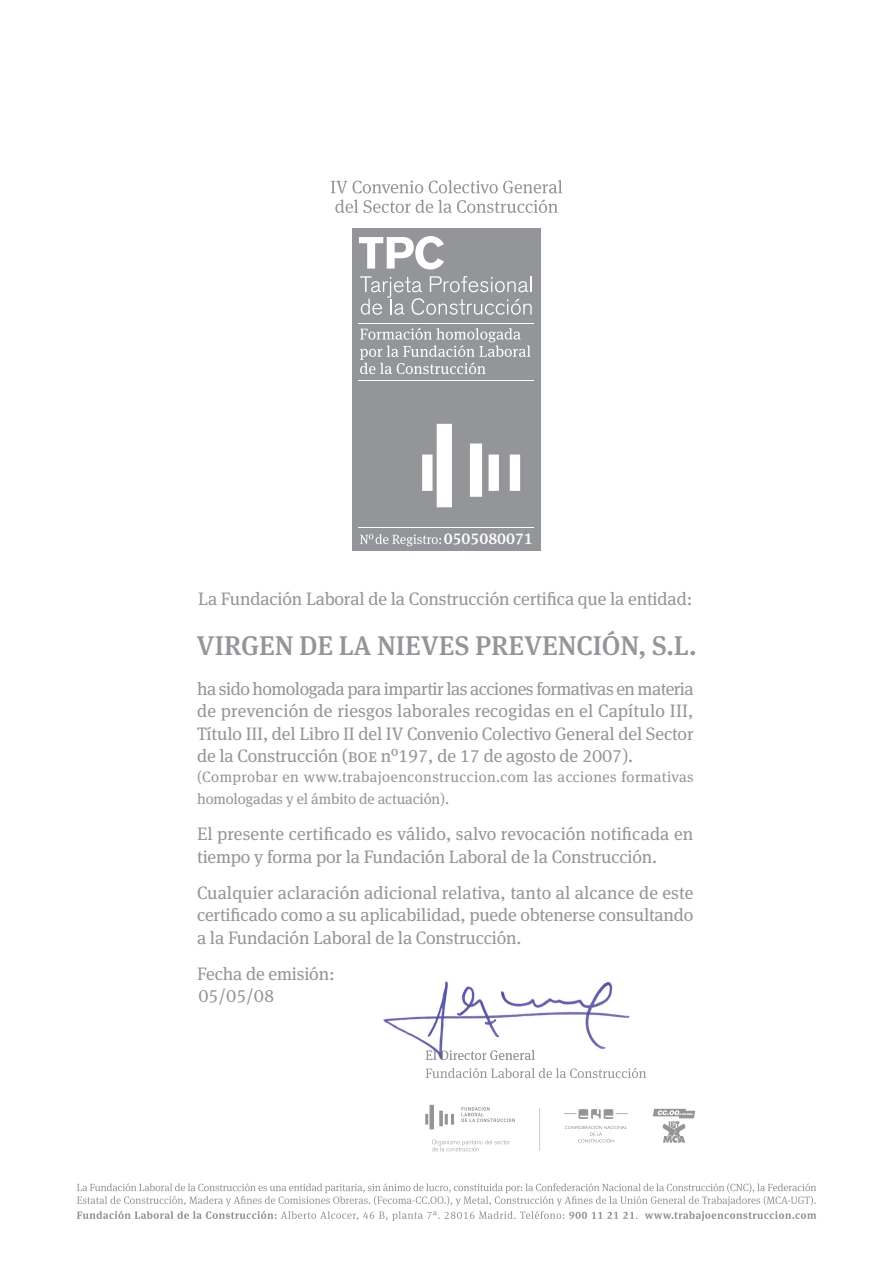
<style>
.page{position:relative;width:893px;height:1263px;background:#fff}
.page>*{position:absolute;margin:0;border:0;box-sizing:border-box;transform-origin:0 0}
.t1{font:500 27px "Meta Serif Tf";color:#939598}
.t2{font:18px/22.5px "Meta Serif Tf";letter-spacing:-.01em;color:#939598;text-align:justify}
.t3{font:500 15.75px "Meta Serif Tf";letter-spacing:-.005em;color:#fff}
.t4{font:15px/22.5px "Meta Serif Tf";letter-spacing:.03em;color:#939598}
.s1{font-family:"Meta Serif Sc"}
</style>
<div class="page">
<svg style="left:425px;top:1105px;width:270px;height:46px"></svg>
<div style="left:352px;top:229px;width:189px;height:322px;background:#939598"></div>
<svg style="left:422px;top:424px;width:98px;height:83px"></svg>
<svg style="left:359px;top:236px;width:85px;height:33px"></svg>
<svg style="left:360px;top:276px;width:172px;height:39px"></svg>
<svg style="left:360px;top:328px;width:171px;height:46px"></svg>
<hr style="left:359px;top:527px;width:175px;height:1px;background:#fff">
<hr style="left:359px;top:323px;width:175px;height:1px;background:#fff">
<hr style="left:359px;top:380px;width:175px;height:1px;background:#fff">
<svg style="left:360px;top:534px;width:81px;height:12px"></svg>
<svg style="left:331px;top:180px;width:231px;height:13px"></svg>
<svg style="left:335px;top:199px;width:223px;height:14px"></svg>
<svg style="left:77px;top:1183px;width:739px;height:38px"></svg>
<svg style="left:426px;top:1068px;width:220px;height:10px"></svg>
<img style="left:383px;top:981px;width:247px;height:79px">
<img style="left:426px;top:1050px;width:109px;height:10px">
<p class="t3" style="left:444px;top:529px;width:91px">0505080071</p>
<p class="t2" style="left:198px;top:588px;width:495px">La Fundación Laboral de la Construcción certifica que la entidad:</p>
<h1 class="t1" style="left:197px;top:630px;width:501px">VIRGEN DE LA NIEVES PREVENCIÓN, S.L.</h1>
<p class="t2" style="left:197px;top:677px;width:498px">ha sido homologada para impartir las acciones formativas en materia de prevención de riesgos laborales recogidas en el Capítulo III, Título III, del Libro II del IV Convenio Colectivo General del Sector de la Construcción (<span class="s1">boe</span> nº197, de 17 de agosto de 2007).</p>
<p class="t4" style="left:197px;top:765px;width:498px">(Comprobar en www.trabajoenconstruccion.com las acciones formativas homologadas y el ámbito de actuación).</p>
<p class="t2" style="left:197px;top:823px;width:498px">El presente certificado es válido, salvo revocación notificada en tiempo y forma por la Fundación Laboral de la Construcción.</p>
<p class="t2" style="left:197px;top:881px;width:498px">Cualquier aclaración adicional relativa, tanto al alcance de este certificado como a su aplicabilidad, puede obtenerse consultando a la Fundación Laboral de la Construcción.</p>
<p class="t2" style="left:197px;top:962px;width:139px">Fecha de emisión:</p>
<p class="t2" style="left:198px;top:984px;width:77px">05/05/08</p>
</div>
